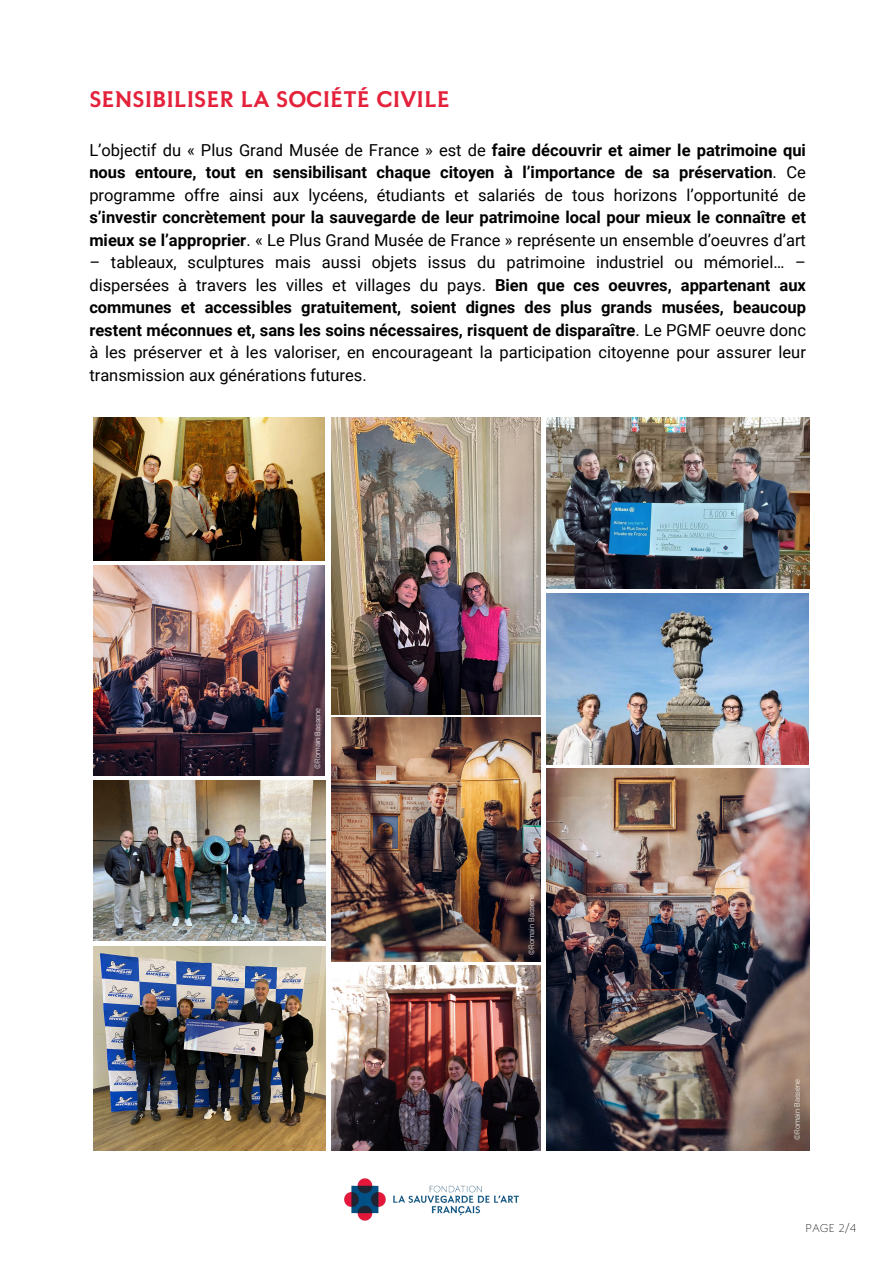
<style>
.page{position:relative;width:894px;height:1264px;background:#fff}
.page>*{position:absolute;margin:0;border:0;box-sizing:border-box;transform-origin:0 0}
.t1{font:900 21px "Sauvegarde";color:#e5223c}
.t2{font:16.5px/22.5px "Roboto";color:#000;text-align:justify}
.t3{font:700 16.5px/22.5px "Roboto";color:#000;text-align:justify}
.t4{font:100 10.5px "Sauvegarde";color:#000}
.t5{font:300 7.5px "Roboto";color:#fff}
.s1{font-weight:400}
.s2{font-weight:700}
</style>
<div class="page">
<img style="left:331px;top:417px;width:209px;height:297px">
<img style="left:331px;top:965px;width:209px;height:185px">
<img style="left:93px;top:417px;width:231px;height:143px">
<img style="left:546px;top:593px;width:262px;height:171px">
<img style="left:93px;top:780px;width:232px;height:160px">
<img style="left:546px;top:769px;width:263px;height:381px">
<img style="left:93px;top:946px;width:232px;height:204px">
<img style="left:546px;top:417px;width:263px;height:171px">
<img style="left:331px;top:718px;width:209px;height:243px">
<img style="left:93px;top:566px;width:231px;height:209px">
<img style="left:344px;top:1178px;width:175px;height:43px">
<p class="t1" style="left:89px;top:87px;width:362px">SENSIBILISER LA SOCIÉTÉ CIVILE</p>
<h3 class="t3" style="left:89px;top:139px;width:718px"><span class="s1">L’objectif du « Plus Grand Musée de France » est de</span> faire découvrir et aimer le patrimoine qui nous entoure, tout en sensibilisant chaque citoyen à l’importance de sa préservation<span class="s1">. Ce programme offre ainsi aux lycéens, étudiants et salariés de tous horizons l’opportunité de </span>s’investir concrètement pour la sauvegarde de leur patrimoine local pour mieux le connaître et mieux se l’approprier<span class="s1">. « Le Plus Grand Musée de France » représente un ensemble d’oeuvres d’art</span></h3>
<h3 class="t2" style="left:89px;top:251px;width:718px">– tableaux, sculptures mais aussi objets issus du patrimoine industriel ou mémoriel… – dispersées à travers les villes et villages du pays. <span class="s2">Bien que ces oeuvres, appartenant aux communes et accessibles gratuitement, soient dignes des plus grands musées, beaucoup restent méconnues et, sans les soins nécessaires, risquent de disparaître</span>. Le PGMF oeuvre donc à les préserver et à les valoriser, en encourageant la participation citoyenne pour assurer leur transmission aux générations futures.</h3>
<p class="t5" style="left:313px;top:769px;width:63px;rotate:-90deg">©Romain Bassene</p>
<p class="t5" style="left:527px;top:955px;width:63px;rotate:-90deg">©Romain Bassene</p>
<p class="t5" style="left:792px;top:1140px;width:63px;rotate:-90deg">©Romain Bassene</p>
<p class="t4" style="left:804px;top:1221px;width:53px">Page 2/4</p>
</div>
